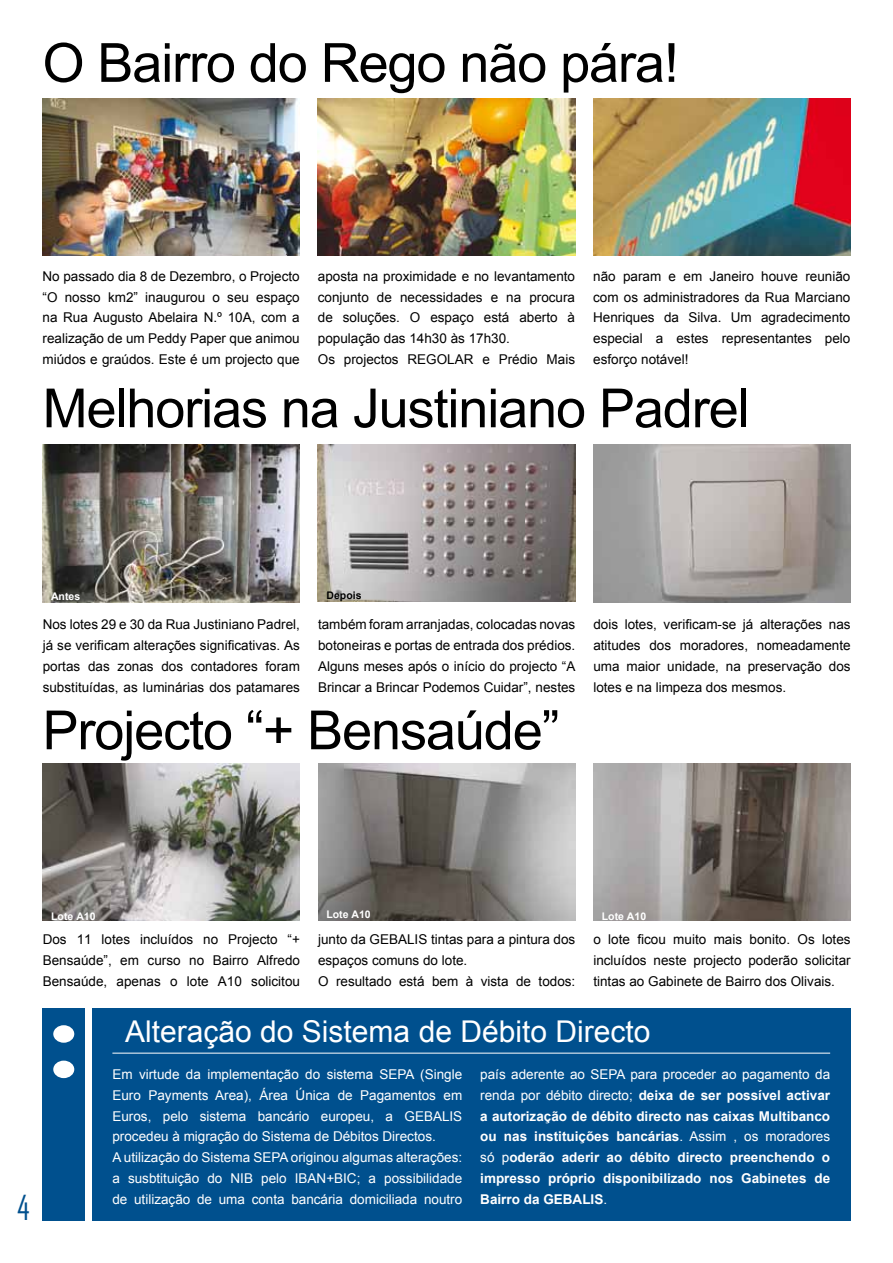
<style>
.page{position:relative;width:893px;height:1263px;background:#fff}
.page>*{position:absolute;margin:0;border:0;box-sizing:border-box;transform-origin:0 0}
.t1{font:54px "Arial";letter-spacing:-.02em;color:#000}
.t2{font:33px "Agency FB";color:#00508e}
.t3{font:30px "Arial";color:#fff}
.t4{font:13.5px/20.7px "Arial";color:#000;text-align:justify}
.t5{font:13.5px/20.7px "Arial";color:#fff}
.t6{font:700 13.5px/20.7px "Arial";color:#fff;text-align:justify}
.t7{font:700 10.5px "Arial";color:#fff}
.t8{font:700 10.5px "Arial";color:#000}
.s1{font-weight:400}
</style>
<div class="page">
<div style="left:92px;top:1008px;width:758px;height:212px;background:#00508e"></div>
<div style="left:43px;top:1008px;width:42px;height:212px;background:#00508e"></div>
<div style="left:53px;top:1025px;width:21px;height:18px;background:#fff;border-radius:50%"></div>
<div style="left:53px;top:1060px;width:21px;height:18px;background:#fff;border-radius:50%"></div>
<img style="left:43px;top:98px;width:257px;height:158px">
<img style="left:43px;top:445px;width:257px;height:157px">
<img style="left:43px;top:764px;width:257px;height:157px">
<img style="left:318px;top:98px;width:257px;height:158px">
<img style="left:318px;top:445px;width:257px;height:157px">
<img style="left:318px;top:764px;width:257px;height:157px">
<img style="left:593px;top:764px;width:257px;height:157px">
<img style="left:593px;top:98px;width:258px;height:158px">
<img style="left:593px;top:445px;width:257px;height:157px">
<hr style="left:112px;top:1053px;width:718px;height:1px;background:#fff">
<h1 class="t1" style="left:43px;top:28px;width:638px">O Bairro do Rego não pára!</h1>
<p class="t4" style="left:43px;top:266px;width:259px">No passado dia 8 de Dezembro, o Projecto “O nosso km2” inaugurou o seu espaço na Rua Augusto Abelaira N.º 10A, com a realização de um Peddy Paper que animou miúdos e graúdos. Este é um projecto que</p>
<p class="t4" style="left:318px;top:266px;width:259px;text-align:left">aposta na proximidade e no levantamento conjunto de necessidades e na procura de soluções. O espaço está aberto à população das 14h30 às 17h30.<br>Os projectos REGOLAR e Prédio Mais</p>
<p class="t4" style="left:593px;top:266px;width:259px">não param e em Janeiro houve reunião com os administradores da Rua Marciano Henriques da Silva. Um agradecimento especial a estes representantes pelo esforço notável!</p>
<h1 class="t1" style="left:43px;top:373px;width:708px">Melhorias na Justiniano Padrel</h1>
<p class="t7" style="left:51px;top:589px;width:31px">Antes</p>
<p class="t8" style="left:327px;top:589px;width:37px">Depois</p>
<p class="t4" style="left:43px;top:614px;width:259px">Nos lotes 29 e 30 da Rua Justiniano Padrel, já se verificam alterações significativas. As portas das zonas dos contadores foram substituídas, as luminárias dos patamares</p>
<p class="t4" style="left:318px;top:614px;width:259px">também foram arranjadas, colocadas novas botoneiras e portas de entrada dos prédios.<br>Alguns meses após o início do projecto “A Brincar a Brincar Podemos Cuidar”, nestes</p>
<p class="t4" style="left:593px;top:614px;width:259px">dois lotes, verificam-se já alterações nas atitudes dos moradores, nomeadamente uma maior unidade, na preservação dos lotes e na limpeza dos mesmos.</p>
<h1 class="t1" style="left:43px;top:695px;width:519px">Projecto “+ Bensaúde”</h1>
<h2 class="t2" style="left:17px;top:1187px;width:14px">4</h2>
<p class="t7" style="left:51px;top:909px;width:46px">Lote A10</p>
<p class="t7" style="left:326px;top:907px;width:46px">Lote A10</p>
<p class="t7" style="left:602px;top:909px;width:46px">Lote A10</p>
<p class="t4" style="left:43px;top:929px;width:259px">Dos 11 lotes incluídos no Projecto “+ Bensaúde”, em curso no Bairro Alfredo Bensaúde, apenas o lote A10 solicitou</p>
<p class="t4" style="left:318px;top:929px;width:259px;text-align:left">junto da GEBALIS tintas para a pintura dos espaços comuns do lote.<br>O resultado está bem à vista de todos:</p>
<p class="t4" style="left:593px;top:929px;width:259px">o lote ficou muito mais bonito. Os lotes incluídos neste projecto poderão solicitar tintas ao Gabinete de Bairro dos Olivais.</p>
<h3 class="t3" style="left:125px;top:1011px;width:527px">Alteração do Sistema de Débito Directo</h3>
<p class="t5" style="left:112px;top:1064px;width:351px">Em virtude da implementação do sistema SEPA (Single Euro Payments Area), Área Única de Pagamentos em Euros, pelo sistema bancário europeu, a GEBALIS procedeu à migração do Sistema de Débitos Directos.<br>A utilização do Sistema SEPA originou algumas alterações: a susbtituição do NIB pelo IBAN+BIC; a possibilidade de utilização de uma conta bancária domiciliada noutro</p>
<p class="t6" style="left:480px;top:1065px;width:351px"><span class="s1">país aderente ao SEPA para proceder ao pagamento da renda por débito directo;</span> deixa de ser possível activar a autorização de débito directo nas caixas Multibanco ou nas instituições bancárias<span class="s1">. Assim , os moradores só p</span>oderão aderir ao débito directo preenchendo o impresso próprio disponibilizado nos Gabinetes de Bairro da GEBALIS<span class="s1">.</span></p>
</div>
